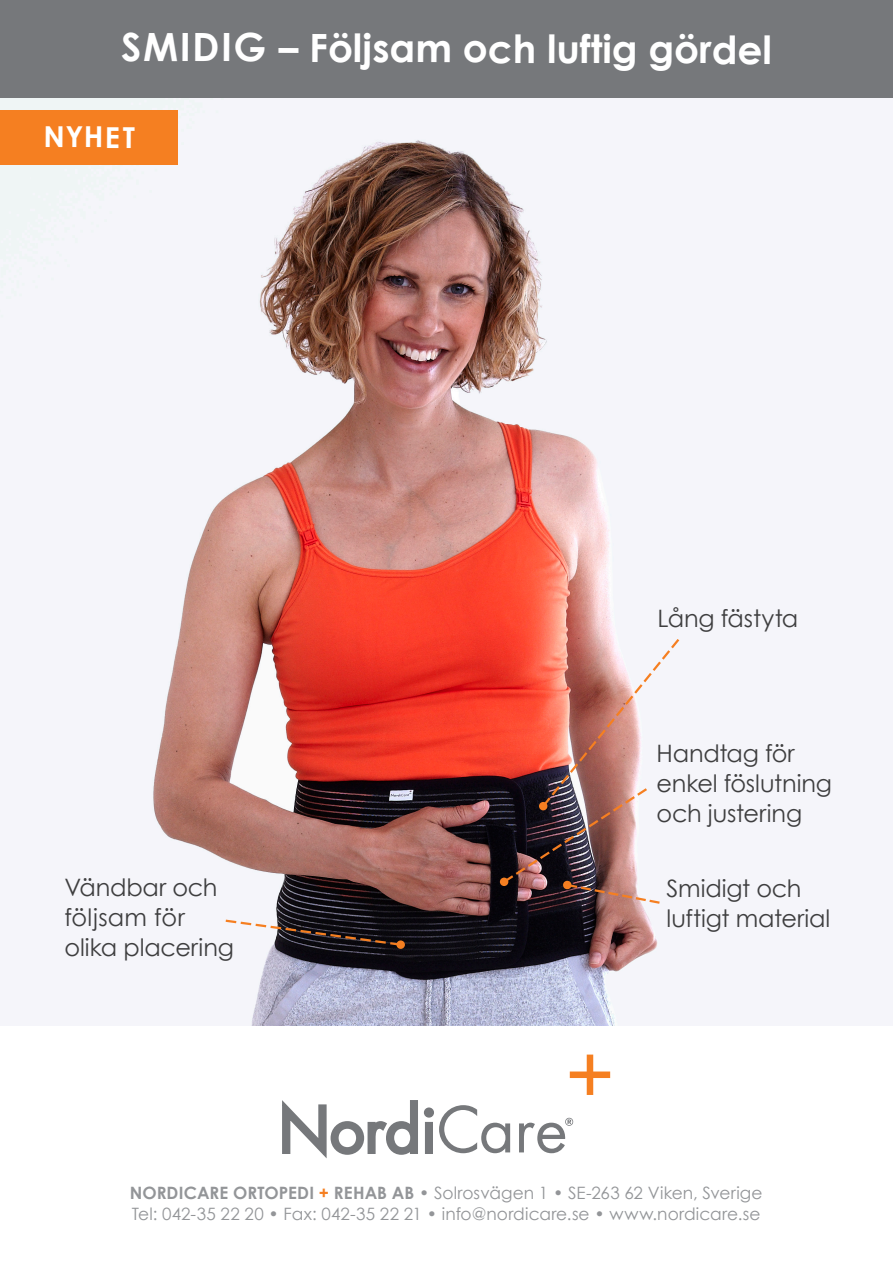
<style>
.page{position:relative;width:893px;height:1263px;background:#fff}
.page>*{position:absolute;margin:0;border:0;box-sizing:border-box;transform-origin:0 0}
.t1{font:700 39px "Century Gothic";letter-spacing:-.005em;color:#fff}
.t2{font:700 28.95px "Century Gothic";letter-spacing:.025em;color:#fff}
.t3{font:24px/30px "Century Gothic";letter-spacing:-.005em;color:#3e3e3f}
.t4{font:24px "Century Gothic";letter-spacing:.015em;color:#3e3e3f}
.t5{font:16.95px "Century Gothic";letter-spacing:.005em;color:#939598}
.s1{font-weight:700}
.s2{font-weight:700;color:#f57f21}
</style>
<div class="page">
<img style="left:0;top:98px;width:660px;height:928px">
<svg style="left:282px;top:1100px;width:228px;height:58px"></svg>
<svg style="left:570px;top:1054px;width:40px;height:41px"></svg>
<svg style="left:519px;top:1118px;width:54px;height:35px"></svg>
<div style="left:0;top:0;width:893px;height:98px;background:#76787b"></div>
<div style="left:0;top:110px;width:177px;height:55px;background:#f57f21"></div>
<svg style="left:223px;top:918px;width:180px;height:29px"></svg>
<div style="left:396px;top:940px;width:9px;height:9px;background:#f57f21;border-radius:50%"></div>
<img style="left:501px;top:636px;width:179px;height:269px">
<div style="left:500px;top:877px;width:8px;height:9px;background:#f57f21;border-radius:50%"></div>
<p class="t1" style="left:121px;top:24px;width:652px">SMIDIG – Följsam och luftig gördel</p>
<p class="t2" style="left:44px;top:119px;width:93px">NYHET</p>
<p class="t3" style="left:64px;top:872px;width:155px">Vändbar och</p>
<p class="t4" style="left:64px;top:903px;width:122px">följsam för</p>
<p class="t3" style="left:64px;top:932px;width:171px">olika placering</p>
<p class="t3" style="left:658px;top:602px;width:142px">Lång fästyta</p>
<p class="t3" style="left:657px;top:738px;width:140px">Handtag för</p>
<p class="t3" style="left:657px;top:768px;width:177px">enkel föslutning och justering</p>
<p class="t3" style="left:666px;top:873px;width:136px">Smidigt och</p>
<p class="t3" style="left:666px;top:903px;width:165px">luftigt material</p>
<p class="t5" style="left:130px;top:1183px;width:634px"><span class="s1">NORDICARE ORTOPEDI</span> <span class="s2">+</span> <span class="s1">REHAB AB •</span> Solrosvägen 1 • SE-263 62 Viken, Sverige</p>
<p class="t5" style="left:132px;top:1203px;width:630px">Tel: 042-35 22 20 • Fax: 042-35 22 21 • info@nordicare.se • www.nordicare.se</p>
</div>
